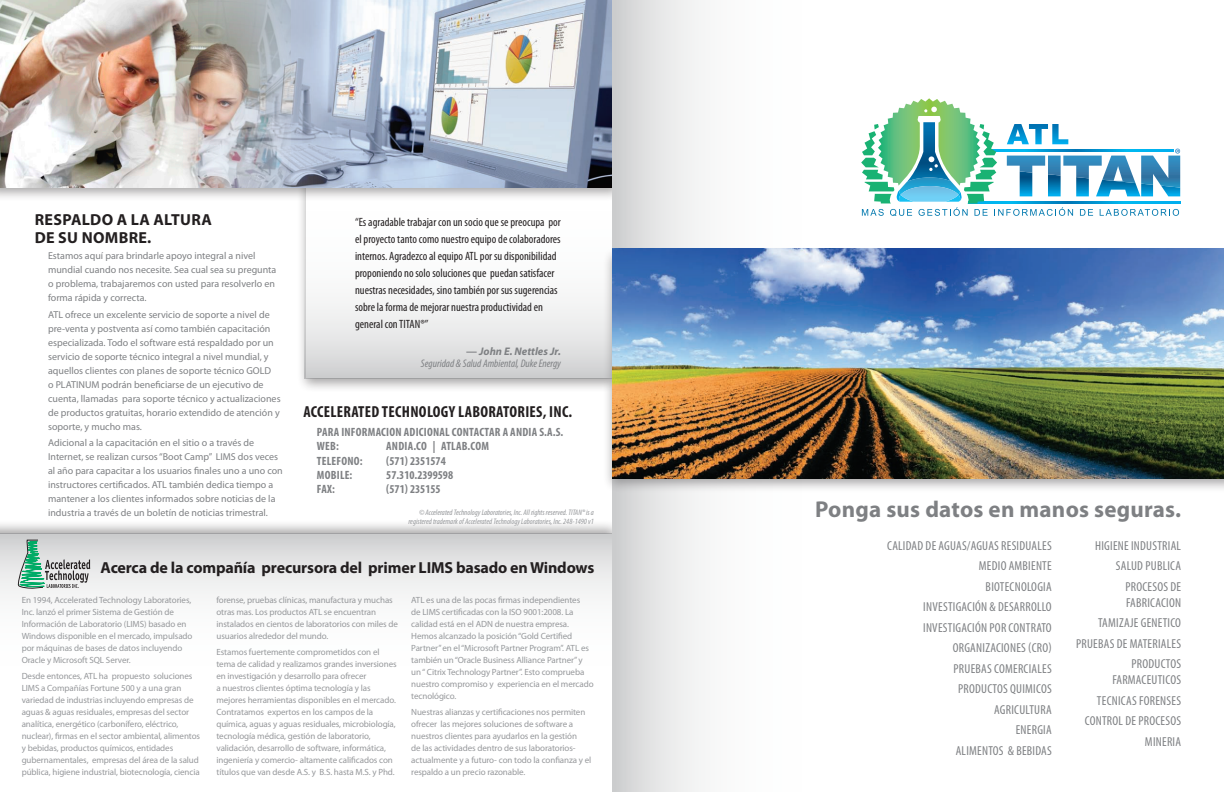
<style>
.page{position:relative;width:1224px;height:792px;background:#fff}
.page>*{position:absolute;margin:0;border:0;box-sizing:border-box;transform-origin:0 0}
.Body{font:700 23px "Myriad Pro";letter-spacing:.01em;color:#7e8083}
.Free_Form{font:700 16px "Myriad Pro";letter-spacing:-.01em;color:#231f20}
.t1{font:700 condensed 16px "Myriad Pro";letter-spacing:.02em;color:#231f20}
.Body-2{font:700 16px/18px "Myriad Pro";letter-spacing:.02em;color:#231f20}
.Body-3{font:condensed 13px/16px "Myriad Pro";letter-spacing:.02em;color:#7e8083}
.t2{font:condensed 12px/17px "Myriad Pro";color:#231f20}
.t3{font:700 condensed 12px "Myriad Pro";letter-spacing:.02em;color:#7e8083}
.t4{font:700 condensed 12px "Myriad Pro";color:#7e8083}
.t5{font:italic condensed 11px/12px "Myriad Pro";color:#7e8083;text-align:right}
.Body-4{font:10px/14px "Myriad Pro";color:#7e8083}
.Free_Form-2{font:9px/12px "Myriad Pro";letter-spacing:-.01em;color:#96989b}
.Free_Form-3{font:italic condensed 8px "Myriad Pro";color:#96989b}
.s1{font-weight:700;font-style:normal}
.s2{font-weight:700;font-stretch:normal}
</style>
<div class="page">
<div style="left:296px;top:131px;width:326px;height:262px;background:#231f20;opacity:.4"></div>
<div style="left:0;top:0;width:626px;height:202px;background:#231f20;opacity:.4"></div>
<div style="left:0;top:520px;width:623px;height:272px;background:#231f20;opacity:.4"></div>
<div style="left:0;top:535px;width:612px;height:257px;background:#fff"></div>
<div style="left:603px;top:247px;width:621px;height:246px;background:#231f20;opacity:.4"></div>
<svg style="left:612px;top:0;width:310px;height:792px"></svg>
<svg style="left:304px;top:187px;width:308px;height:192px;fill:#f5f5f5"></svg>
<svg style="left:861px;top:98px;width:319px;height:118px"></svg>
<img style="left:612px;top:249px;width:612px;height:229px">
<img style="left:290px;top:0;width:322px;height:187px">
<img style="left:0;top:0;width:290px;height:187px">
<svg style="left:0;top:533px;width:612px;height:62px"></svg>
<svg style="left:18px;top:539px;width:72px;height:50px;background:#a7c0b6"></svg>
<p class="Body-2" style="left:35px;top:210px;width:179px">RESPALDO A LA ALTURA<br>DE SU NOMBRE.</p>
<p class="Body-4" style="left:48px;top:249px;width:230px">Estamos aquí para brindarle apoyo integral a nivel mundial cuando nos necesite. Sea cual sea su pregunta o problema, trabajaremos con usted para resolverlo en forma rápida y correcta.</p>
<p class="Body-4" style="left:48px;top:307px;width:234px">ATL ofrece un excelente servicio de soporte a nivel de pre-venta y postventa así como también capacitación especializada. Todo el software está respaldado por un servicio de soporte técnico integral a nivel mundial, y aquellos clientes con planes de soporte técnico GOLD<br>o PLATINUM podrán beneficiarse de un ejecutivo de cuenta, llamadas para soporte técnico y actualizaciones de productos gratuitas, horario extendido de atención y soporte, y mucho mas.</p>
<p class="Body-4" style="left:48px;top:435px;width:236px">Adicional a la capacitación en el sitio o a través de Internet, se realizan cursos “Boot Camp” LIMS dos veces al año para capacitar a los usuarios finales uno a uno con instructores certificados. ATL también dedica tiempo a mantener a los clientes informados sobre noticias de la industria a través de un boletín de noticias trimestral.</p>
<p class="t2" style="left:355px;top:213px;width:207px">“Es agradable trabajar con un socio que se preocupa por el proyecto tanto como nuestro equipo de colaboradores internos. Agradezco al equipo ATL por su disponibilidad proponiendo no solo soluciones que puedan satisfacer nuestras necesidades, sino también por sus sugerencias sobre la forma de mejorar nuestra productividad en general con TITAN®”</p>
<p class="t5" style="left:421px;top:345px;width:141px"><span class="s1">—</span> <span class="s2">John E. Nettles Jr.<br></span>Seguridad &amp; Salud Ambiental, Duke Energy</p>
<p class="t1" style="left:303px;top:402px;width:270px">ACCELERATED TECHNOLOGY LABORATORIES, INC.</p>
<p class="t3" style="left:317px;top:424px;width:248px">PARA INFORMACION ADICIONAL CONTACTAR A ANDIA S.A.S.</p>
<p class="t3" style="left:317px;top:439px;width:24px">WEB:</p>
<p class="t3" style="left:386px;top:439px;width:104px">ANDIA.CO | ATLAB.COM</p>
<p class="t3" style="left:317px;top:453px;width:47px">TELEFONO:</p>
<p class="t4" style="left:386px;top:453px;width:61px">(571) 2351574</p>
<p class="t3" style="left:317px;top:467px;width:37px">MOBILE:</p>
<p class="t4" style="left:386px;top:467px;width:68px">57.310.2399598</p>
<p class="t3" style="left:317px;top:482px;width:20px">FAX:</p>
<p class="t4" style="left:386px;top:482px;width:56px">(571) 235155</p>
<p class="Free_Form-3" style="left:419px;top:507px;width:176px">© Accelerated Technology Laboratories, Inc. All rights reserved. TITAN® is a</p>
<p class="Body" style="left:815px;top:494px;width:367px">Ponga sus datos en manos seguras.</p>
<p class="Free_Form-3" style="left:409px;top:516px;width:187px">registered trademark of Accelerated Technology Laboratories, Inc. 248-1490 v1</p>
<p class="Free_Form" style="left:101px;top:557px;width:495px">Acerca de la compañía precursora del primer LIMS basado en Windows</p>
<p class="Free_Form-2" style="left:22px;top:594px;width:172px">En 1994, Accelerated Technology Laboratories, Inc. lanzó el primer Sistema de Gestión de Información de Laboratorio (LIMS) basado en Windows disponible en el mercado, impulsado por máquinas de bases de datos incluyendo Oracle y Microsoft SQL Server.</p>
<p class="Free_Form-2" style="left:22px;top:670px;width:180px">Desde entonces, ATL ha propuesto soluciones LIMS a Compañías Fortune 500 y a una gran variedad de industrias incluyendo empresas de aguas &amp; aguas residuales, empresas del sector analítica, energético (carbonífero, eléctrico, nuclear), firmas en el sector ambiental, alimentos y bebidas, productos químicos, entidades gubernamentales, empresas del área de la salud pública, higiene industrial, biotecnología, ciencia</p>
<p class="Free_Form-2" style="left:216px;top:594px;width:183px">forense, pruebas clínicas, manufactura y muchas otras mas. Los productos ATL se encuentran instalados en cientos de laboratorios con miles de usuarios alrededor del mundo.</p>
<p class="Free_Form-2" style="left:216px;top:646px;width:182px">Estamos fuertemente comprometidos con el tema de calidad y realizamos grandes inversiones en investigación y desarrollo para ofrecer<br>a nuestros clientes óptima tecnología y las mejores herramientas disponibles en el mercado.<br>Contratamos expertos en los campos de la química, aguas y aguas residuales, microbiología, tecnología médica, gestión de laboratorio, validación, desarrollo de software, informática, ingeniería y comercio- altamente calificados con títulos que van desde A.S. y B.S. hasta M.S. y Phd.</p>
<p class="Free_Form-2" style="left:411px;top:594px;width:184px">ATL es una de las pocas firmas independientes<br>de LIMS certificadas con la ISO 9001:2008. La calidad está en el ADN de nuestra empresa.<br>Hemos alcanzado la posición “Gold Certified Partner” en el “Microsoft Partner Program”. ATL es también un “Oracle Business Alliance Partner” y un “ Citrix Technology Partner”. Esto comprueba nuestro compromiso y experiencia en el mercado tecnológico.</p>
<p class="Free_Form-2" style="left:411px;top:706px;width:182px">Nuestras alianzas y certificaciones nos permiten ofrecer las mejores soluciones de software a nuestros clientes para ayudarlos en la gestión<br>de las actividades dentro de sus laboratorios&shy;actualmente y a futuro- con todo la confianza y el respaldo a un precio razonable.</p>
<p class="Body-3" style="left:887px;top:537px;width:166px">CALIDAD DE AGUAS/AGUAS RESIDUALES</p>
<p class="Body-3" style="left:979px;top:558px;width:74px">MEDIO AMBIENTE</p>
<p class="Body-3" style="left:986px;top:578px;width:68px">BIOTECNOLOGIA</p>
<p class="Body-3" style="left:923px;top:599px;width:130px">INVESTIGACIÓN &amp; DESARROLLO</p>
<p class="Body-3" style="left:923px;top:619px;width:130px">INVESTIGACIÓN POR CONTRATO</p>
<p class="Body-3" style="left:953px;top:640px;width:101px">ORGANIZACIONES (CRO)</p>
<p class="Body-3" style="left:954px;top:660px;width:100px">PRUEBAS COMERCIALES</p>
<p class="Body-3" style="left:958px;top:681px;width:95px">PRODUCTOS QUIMICOS</p>
<p class="Body-3" style="left:994px;top:701px;width:59px">AGRICULTURA</p>
<p class="Body-3" style="left:1016px;top:722px;width:38px">ENERGIA</p>
<p class="Body-3" style="left:956px;top:742px;width:98px">ALIMENTOS &amp; BEBIDAS</p>
<p class="Body-3" style="left:1095px;top:537px;width:87px">HIGIENE INDUSTRIAL</p>
<p class="Body-3" style="left:1116px;top:558px;width:67px">SALUD PUBLICA</p>
<p class="Body-3" style="left:1125px;top:578px;width:57px">PROCESOS DE<br>FABRICACION</p>
<p class="Body-3" style="left:1098px;top:615px;width:85px">TAMIZAJE GENETICO</p>
<p class="Body-3" style="left:1076px;top:635px;width:107px">PRUEBAS DE MATERIALES</p>
<p class="Body-3" style="left:1112px;top:656px;width:70px;text-align:right">PRODUCTOS<br>FARMACEUTICOS</p>
<p class="Body-3" style="left:1097px;top:692px;width:86px">TECNICAS FORENSES</p>
<p class="Body-3" style="left:1085px;top:713px;width:98px">CONTROL DE PROCESOS</p>
<p class="Body-3" style="left:1145px;top:733px;width:38px">MINERIA</p>
</div>
